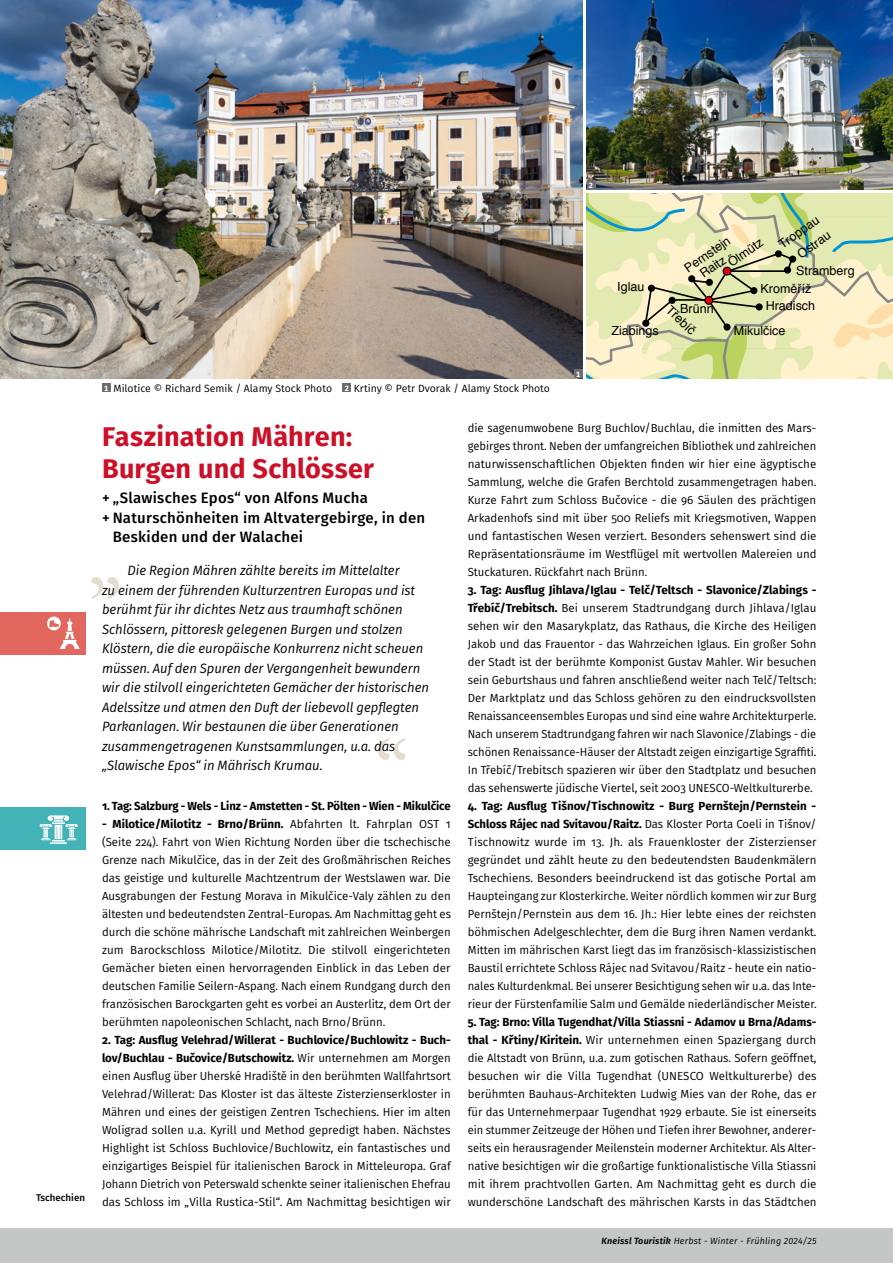
<style>
.page{position:relative;width:893px;height:1263px;background:#fff}
.page>*{position:absolute;margin:0;border:0;box-sizing:border-box;transform-origin:0 0}
._01a_Überschrift_1_Reise{font:700 27px "Fira Sans";letter-spacing:.005em;color:#cd0f28}
.t1{font:500 15px/19.5px "Fira Sans";letter-spacing:.015em;color:#000}
._01d_Einleitungstext_6mm{font:italic 13.5px/19.5px "Fira Sans";color:#000}
.t2{font:12.6px/18.5px "Helvetica";color:#000;text-align:right}
._02_Reiseverlauf{font:11.7px/18px "Fira Sans";color:#000;text-align:justify}
._02_Reiseverlauf-2{font:700 11.7px "Fira Sans";letter-spacing:-.005em;color:#000;scale:.96 1}
._04_Bildlegende__Bildquelle{font:10.5px "Fira Sans";color:#000}
.Rubrik_b{font:500 9.75px "Fira Sans";color:#000}
.Fusszeile_bold_italic_rb{font:italic 9px "Fira Sans";letter-spacing:.02em;color:#000}
.t3{font:700 7.5px "Fira Sans";color:#fff}
.s1{font-weight:700}
.s2{font-weight:600}
</style>
<div class="page">
<div style="left:0;top:1229px;width:893px;height:34px;background:#c5c6c6"></div>
<div style="left:0;top:612px;width:85px;height:43px;background:#e2685f"></div>
<svg style="left:47px;top:616px;width:32px;height:33px"></svg>
<svg style="left:378px;top:738px;width:28px;height:22px"></svg>
<svg style="left:91px;top:577px;width:28px;height:22px"></svg>
<img style="left:587px;top:0;width:305px;height:189px">
<div style="left:102px;top:384px;width:9px;height:8px;background:#6e6e6e"></div>
<div style="left:343px;top:384px;width:8px;height:8px;background:#6e6e6e"></div>
<img style="left:0;top:0;width:583px;height:378px">
<div style="left:574px;top:369px;width:9px;height:9px;background:#6e6e6e"></div>
<div style="left:587px;top:180px;width:8px;height:9px;background:#6e6e6e"></div>
<hr style="left:892px;top:0;width:1px;height:378px;background:#ececec">
<svg style="left:587px;top:193px;width:306px;height:185px;background:#e1e2b1"></svg>
<div style="left:705px;top:296px;width:8px;height:8px;background:#e3000b;border-radius:50%"></div>
<div style="left:704px;top:296px;width:9px;height:9px;border:1px solid #000;border-radius:50%"></div>
<div style="left:0;top:808px;width:85px;height:42px;background:#43b3b7"></div>
<svg style="left:39px;top:815px;width:39px;height:29px"></svg>
<p class="Rubrik_b" style="left:36px;top:1190px;width:50px">Tschechien</p>
<p class="t3" style="left:104px;top:382px;width:6px">1</p>
<p class="_04_Bildlegende__Bildquelle" style="left:113px;top:381px;width:220px">Milotice © Richard Semik / Alamy Stock Photo</p>
<p class="t3" style="left:345px;top:382px;width:6px">2</p>
<p class="_04_Bildlegende__Bildquelle" style="left:354px;top:381px;width:198px">Krtiny © Petr Dvorak / Alamy Stock Photo</p>
<p class="t3" style="left:589px;top:179px;width:6px">2</p>
<p class="t3" style="left:576px;top:368px;width:6px">1</p>
<p class="t2" style="left:617px;top:277px;width:29px">Iglau</p>
<p class="t2" style="left:681px;top:262px;width:54px;rotate:-35deg">Pernstejn</p>
<p class="t2" style="left:724px;top:256px;width:41px;rotate:-35deg">Ölmütz</p>
<p class="t2" style="left:696px;top:267px;width:30px;rotate:-35deg">Raitz</p>
<p class="t2" style="left:775px;top:238px;width:49px;rotate:-35deg">Troppau<br>Ostrau</p>
<p class="t2" style="left:796px;top:262px;width:60px">Stramberg</p>
<p class="t2" style="left:761px;top:279px;width:52px">Kroměříž</p>
<p class="t2" style="left:680px;top:300px;width:35px">Brünn</p>
<p class="t2" style="left:674px;top:301px;width:37px;rotate:44deg">Třebíč</p>
<p class="t2" style="left:611px;top:322px;width:49px">Ziabings</p>
<p class="t2" style="left:766px;top:297px;width:51px">Hradisch</p>
<p class="t2" style="left:734px;top:322px;width:53px">Mikulčice</p>
<p class="_01a_Überschrift_1_Reise" style="left:102px;top:414px;width:252px">Faszination Mähren:</p>
<p class="_01a_Überschrift_1_Reise" style="left:102px;top:446px;width:273px">Burgen und Schlösser</p>
<p class="t1" style="left:102px;top:487px;width:267px">+ „Slawisches Epos“ von Alfons Mucha</p>
<p class="t1" style="left:113px;top:507px;width:314px;text-indent:-11px">+ Naturschönheiten im Altvatergebirge, in den<br>Beskiden und der Walachei</p>
<p class="_01d_Einleitungstext_6mm" style="left:102px;top:560px;width:329px;text-indent:26px">Die Region Mähren zählte bereits im Mittelalter<br>zu einem der führenden Kulturzentren Europas und ist berühmt für ihr dichtes Netz aus traumhaft schönen Schlössern, pittoresk gelegenen Burgen und stolzen Klöstern, die die europäische Konkurrenz nicht scheuen müssen. Auf den Spuren der Vergangenheit bewundern wir die stilvoll eingerichteten Gemächer der historischen Adelssitze und atmen den Duft der liebevoll gepflegten Parkanlagen. Wir bestaunen die über Generationen zusammengetragenen Kunstsammlungen, u.a. das „Slawische Epos“ in Mährisch Krumau.</p>
<p class="_02_Reiseverlauf-2" style="left:102px;top:796px;width:365px">1. Tag: Salzburg - Wels - Linz - Amstetten - St. Pölten - Wien - Mikulčice</p>
<p class="_02_Reiseverlauf" style="left:102px;top:815px;width:350px"><span class="s1">- Milotice/Milotitz - Brno/Brünn.</span> Abfahrten lt. Fahrplan OST 1 (Seite 224). Fahrt von Wien Richtung Norden über die tschechische Grenze nach Mikulčice, das in der Zeit des Großmährischen Reiches das geistige und kulturelle Machtzentrum der Westslawen war. Die Ausgrabungen der Festung Morava in Mikulčice-Valy zählen zu den ältesten und bedeutendsten Zentral-Europas. Am Nachmittag geht es durch die schöne mährische Landschaft mit zahlreichen Weinbergen zum Barockschloss Milotice/Milotitz. Die stilvoll eingerichteten Gemächer bieten einen hervorragenden Einblick in das Leben der deutschen Familie Seilern-Aspang. Nach einem Rundgang durch den französischen Barockgarten geht es vorbei an Austerlitz, dem Ort der berühmten napoleonischen Schlacht, nach Brno/Brünn.</p>
<p class="_02_Reiseverlauf" style="left:102px;top:1031px;width:350px"><span class="s1">2. Tag: Ausflug Velehrad/Willerat - Buchlovice/Buchlowitz - Buch&shy;lov/Buchlau - Bučovice/Butschowitz.</span> Wir unternehmen am Morgen einen Ausflug über Uherské Hradiště in den berühmten Wallfahrtsort Velehrad/Willerat: Das Kloster ist das älteste Zisterzienserkloster in Mähren und eines der geistigen Zentren Tschechiens. Hier im alten Woligrad sollen u.a. Kyrill und Method gepredigt haben. Nächstes Highlight ist Schloss Buchlovice/Buchlowitz, ein fantastisches und einzigartiges Beispiel für italienischen Barock in Mitteleuropa. Graf Johann Dietrich von Peterswald schenkte seiner italienischen Ehefrau das Schloss im „Villa Rustica-Stil“. Am Nachmittag besichtigen wir</p>
<p class="_02_Reiseverlauf" style="left:468px;top:419px;width:350px">die sagenumwobene Burg Buchlov/Buchlau, die inmitten des Mars&shy;gebirges thront. Neben der umfangreichen Bibliothek und zahlreichen naturwissenschaftlichen Objekten finden wir hier eine ägyptische Sammlung, welche die Grafen Berchtold zusammengetragen haben.<br>Kurze Fahrt zum Schloss Bučovice - die 96 Säulen des prächtigen Arkadenhofs sind mit über 500 Reliefs mit Kriegsmotiven, Wappen und fantastischen Wesen verziert. Besonders sehenswert sind die Repräsentationsräume im Westflügel mit wertvollen Malereien und Stuckaturen. Rückfahrt nach Brünn.</p>
<p class="_02_Reiseverlauf" style="left:468px;top:581px;width:350px"><span class="s1">3. Tag: Ausflug Jihlava/Iglau - Telč/Teltsch - Slavonice/Zlabings - Třebíč/Trebitsch.</span> Bei unserem Stadtrundgang durch Jihlava/Iglau sehen wir den Masarykplatz, das Rathaus, die Kirche des Heiligen Jakob und das Frauentor - das Wahrzeichen Iglaus. Ein großer Sohn der Stadt ist der berühmte Komponist Gustav Mahler. Wir besuchen sein Geburtshaus und fahren anschließend weiter nach Telč/Teltsch:<br>Der Marktplatz und das Schloss gehören zu den eindrucksvollsten Renaissanceensembles Europas und sind eine wahre Architekturperle.<br>Nach unserem Stadtrundgang fahren wir nach Slavonice/Zlabings - die schönen Renaissance-Häuser der Altstadt zeigen einzigartige Sgraffiti.<br>In Třebíč/Trebitsch spazieren wir über den Stadtplatz und besuchen das sehenswerte jüdische Viertel, seit 2003 UNESCO-Weltkulturerbe.</p>
<p class="_02_Reiseverlauf" style="left:468px;top:797px;width:350px"><span class="s1">4. Tag: Ausflug Tišnov/Tischnowitz - Burg Pernštejn/Pernstein - Schloss Rájec nad Svitavou/Raitz.</span> Das Kloster Porta Coeli in Tišnov/ Tischnowitz wurde im 13. Jh. als Frauenkloster der Zisterzienser gegründet und zählt heute zu den bedeutendsten Baudenkmälern Tschechiens. Besonders beeindruckend ist das gotische Portal am Haupteingang zur Klosterkirche. Weiter nördlich kommen wir zur Burg Pernštejn/Pernstein aus dem 16. Jh.: Hier lebte eines der reichsten böhmischen Adelgeschlechter, dem die Burg ihren Namen verdankt.<br>Mitten im mährischen Karst liegt das im französisch-klassizistischen Baustil errichtete Schloss Rájec nad Svitavou/Raitz - heute ein natio&shy;nales Kulturdenkmal. Bei unserer Besichtigung sehen wir u.a. das Inte&shy;rieur der Fürstenfamilie Salm und Gemälde niederländischer Meister.</p>
<p class="_02_Reiseverlauf" style="left:468px;top:1013px;width:350px"><span class="s1">5. Tag: Brno: Villa Tugendhat/Villa Stiassni - Adamov u Brna/Adams&shy;thal - Křtiny/Kiritein.</span> Wir unternehmen einen Spaziergang durch die Altstadt von Brünn, u.a. zum gotischen Rathaus. Sofern geöffnet, besuchen wir die Villa Tugendhat (UNESCO Weltkulturerbe) des berühmten Bauhaus--Architekten Ludwig Mies van der Rohe, das er für das Unternehmerpaar Tugendhat 1929 erbaute. Sie ist einerseits ein stummer Zeitzeuge der Höhen und Tiefen ihrer Bewohner, anderer&shy;seits ein herausragender Meilenstein moderner Architektur. Als Alter&shy;native besichtigen wir die großartige funktionalistische Villa Stiassni mit ihrem prachtvollen Garten. Am Nachmittag geht es durch die wunderschöne Landschaft des mährischen Karsts in das Städtchen</p>
<p class="Fusszeile_bold_italic_rb" style="left:602px;top:1234px;width:216px"><span class="s2">Kneissl Touristik</span> Herbst - Winter - Frühling 2024/25</p>
</div>
